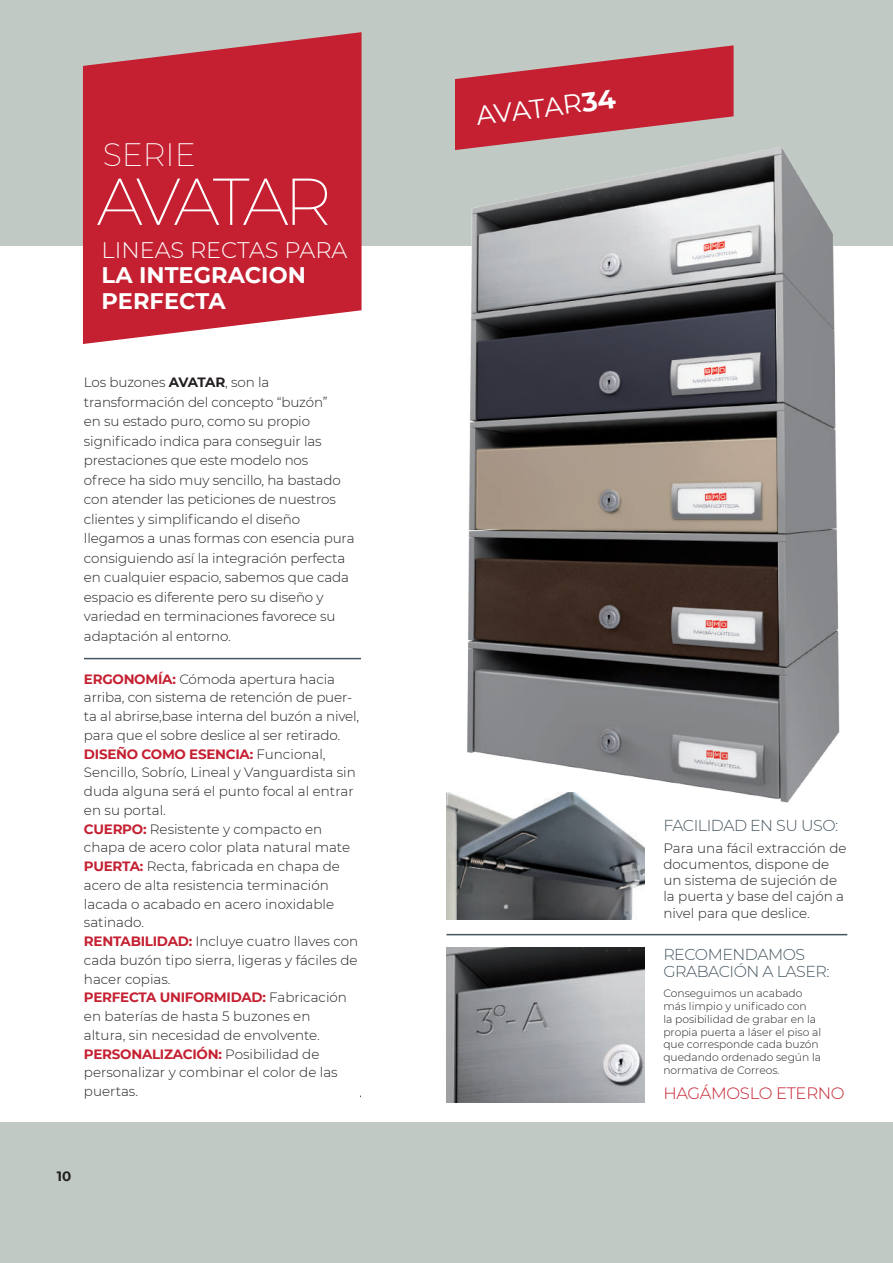
<style>
.page{position:relative;width:893px;height:1263px;background:#fff}
.page>*{position:absolute;margin:0;border:0;box-sizing:border-box;transform-origin:0 0}
.t1{font:200 66.15px "Montserrat";letter-spacing:-.105em;color:#fff}
.t2{font:200 31.65px "Montserrat";color:#fff}
.t3{font:26.55px "Montserrat";color:#fff}
.t4{font:700 22.5px/25.5px "Montserrat";color:#fff}
.t5{font:300 22.5px "Montserrat";color:#fff}
.t6{font:300 16.5px "Montserrat";letter-spacing:-.02em;color:#c42031}
.t7{font:300 15.75px/17.5px "Montserrat";letter-spacing:-.03em;color:#455660}
.t8{font:300 13.5px/18.8px "Montserrat";letter-spacing:-.01em;color:#231f20}
.t9{font:700 13.5px "Montserrat";color:#231f20}
.t10{font:300 10.8px/12.9px "Montserrat";color:#231f20}
.s1{font-weight:700}
.s2{font-weight:700;color:#c42031}
</style>
<div class="page">
<div style="left:0;top:0;width:893px;height:245px;background:#c1c9c4"></div>
<img style="left:403px;top:147px;width:470px;height:656px">
<div style="left:0;top:1123px;width:893px;height:140px;background:#c1c9c4"></div>
<img style="left:446px;top:948px;width:199px;height:154px">
<hr style="left:446px;top:934px;width:401px;height:1px;background:#455660">
<svg style="left:83px;top:32px;width:279px;height:312px;background:#c63544"></svg>
<hr style="left:84px;top:658px;width:277px;height:1px;background:#455660">
<hr style="left:84px;top:1095px;width:277px;height:2px;background:#455660">
<div style="left:84px;top:670px;width:276px;height:443px;background:#fff"></div>
<img style="left:446px;top:792px;width:199px;height:127px">
<svg style="left:455px;top:45px;width:279px;height:105px"></svg>
<h2 class="t2" style="left:103px;top:134px;width:95px">SERIE</h2>
<h1 class="t1" style="left:97px;top:157px;width:236px">AVATAR</h1>
<h3 class="t5" style="left:102px;top:235px;width:247px">LINEAS RECTAS PARA</h3>
<h3 class="t4" style="left:102px;top:261px;width:206px">LA INTEGRACION<br>PERFECTA</h3>
<p class="t8" style="left:84px;top:372px;width:272px;line-height:19.5px">Los buzones <span class="s1">AVATAR</span>, son la transformación del concepto “buzón”<br>en su estado puro, como su propio significado indica para conseguir las prestaciones que este modelo nos<br>ofrece ha sido muy sencillo, ha bastado con atender las peticiones de nuestros clientes y simplificando el diseño llegamos a unas formas con esencia pura consiguiendo así la integración perfecta en cualquier espacio, sabemos que cada espacio es diferente pero su diseño y variedad en terminaciones favorece su adaptación al entorno.</p>
<p class="t8" style="left:84px;top:669px;width:277px"><span class="s2">ERGONOMÍA:</span> Cómoda apertura hacia arriba, con sistema de retención de puer&shy;ta al abrirse,base interna del buzón a nivel, para que el sobre deslice al ser retirado.<br><span class="s2">DISEÑO COMO ESENCIA:</span> Funcional, Sencillo, Sobrío, Lineal y Vanguardista sin duda alguna será el punto focal al entrar en su portal.<br><span class="s2">CUERPO:</span> Resistente y compacto en chapa de acero color plata natural mate <span class="s2">PUERTA:</span> Recta, fabricada en chapa de acero de alta resistencia terminación lacada o acabado en acero inoxidable satinado.<br><span class="s2">RENTABILIDAD:</span> Incluye cuatro llaves con cada buzón tipo sierra, ligeras y fáciles de hacer copias.<br><span class="s2">PERFECTA UNIFORMIDAD:</span> Fabricación en baterías de hasta 5 buzones en<br>altura, sin necesidad de envolvente.<br><span class="s2">PERSONALIZACIÓN:</span> Posibilidad de personalizar y combinar el color de las puertas.</p>
<p class="t9" style="left:57px;top:1166px;width:16px">10</p>
<h3 class="t3" style="left:474px;top:98px;width:142px;rotate:-7deg">AVATAR<span class="s1">34</span></h3>
<p class="t7" style="left:663px;top:816px;width:176px">FACILIDAD EN SU USO:</p>
<p class="t8" style="left:663px;top:839px;width:185px;line-height:16.2px">Para una fácil extracción de documentos, dispone de un sistema de sujeción de la puerta y base del cajón a nivel para que deslice.</p>
<p class="t7" style="left:663px;top:945px;width:168px">RECOMENDAMOS<br>GRABACIÓN A LASER:</p>
<p class="t10" style="left:663px;top:986px;width:159px">Conseguimos un acabado más limpio y unificado con<br>la posibilidad de grabar en la propia puerta a láser el piso al que corresponde cada buzón quedando ordenado según la normativa de Correos.</p>
<p class="t6" style="left:663px;top:1082px;width:183px">HAGÁMOSLO ETERNO</p>
</div>
